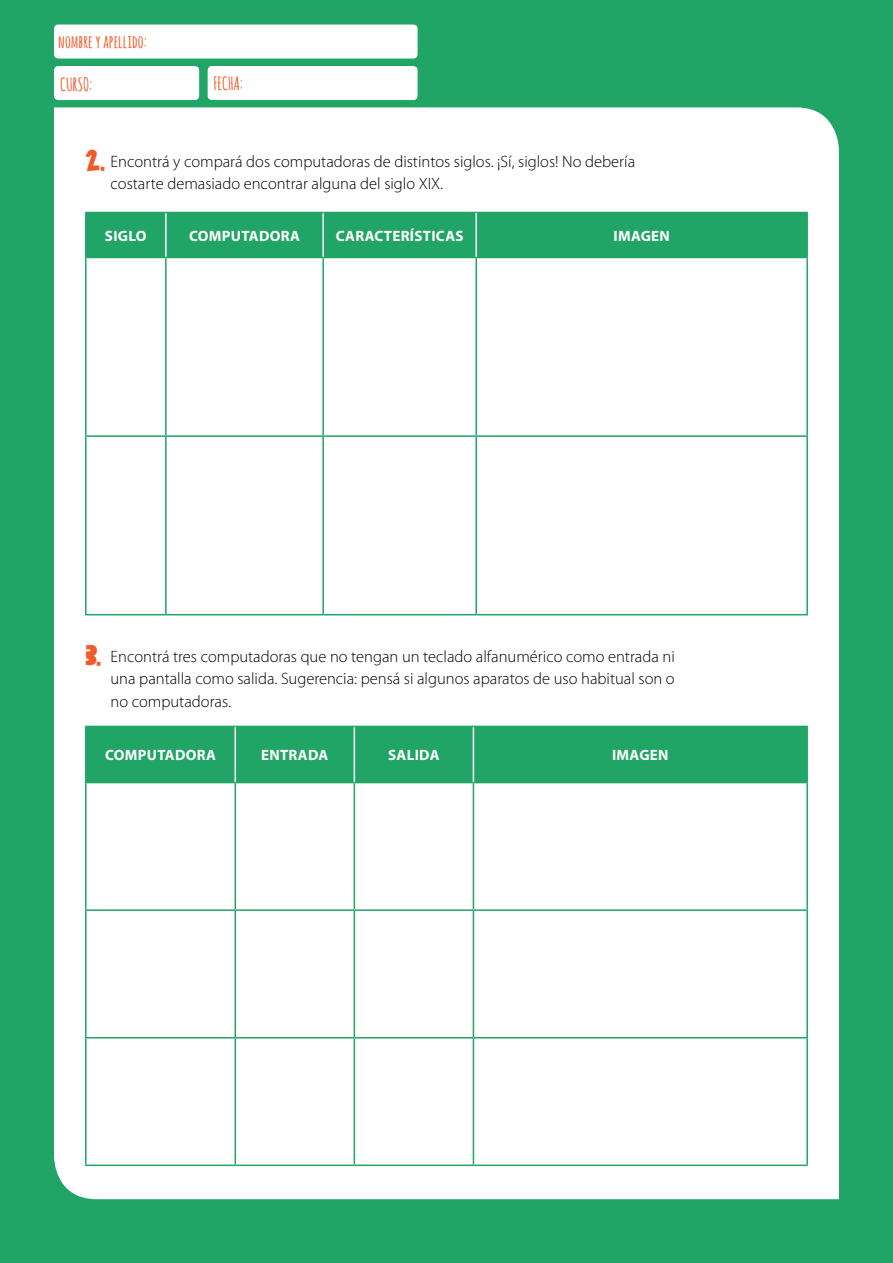
<style>
.page{position:relative;width:893px;height:1263px;background:#21a567}
.page>*{position:absolute;margin:0;border:0;box-sizing:border-box;transform-origin:0 0}
.t1{font:700 18px "Amatic SC";color:#f15a29}
.t2{font:300 16.5px/22.5px "Myriad Pro";color:#000}
.t3{font:700 15px "Myriad Pro";letter-spacing:.02em;color:#fff}
.s1{font-family:"DK Cut Along";font-weight:400;font-size:30px;color:#f15a29}
</style>
<div class="page">
<div style="left:54px;top:107px;width:785px;height:1092px;background:#fff"></div>
<div style="left:54px;top:25px;width:364px;height:34px;background:#fff;border-radius:4px"></div>
<div style="left:54px;top:66px;width:145px;height:34px;background:#fff;border-radius:4px"></div>
<div style="left:208px;top:66px;width:210px;height:34px;background:#fff;border-radius:4px"></div>
<svg style="left:87px;top:213px;width:719px;height:44px"></svg>
<hr style="left:165px;top:258px;width:2px;height:177px;background:#21a567">
<hr style="left:165px;top:437px;width:2px;height:177px;background:#21a567">
<hr style="left:85px;top:258px;width:2px;height:177px;background:#21a567">
<hr style="left:806px;top:258px;width:2px;height:177px;background:#21a567">
<hr style="left:85px;top:437px;width:2px;height:177px;background:#21a567">
<hr style="left:85px;top:212px;width:81px;height:1px;background:#21a567">
<hr style="left:85px;top:213px;width:2px;height:44px;background:#21a567">
<hr style="left:166px;top:212px;width:157px;height:1px;background:#21a567">
<hr style="left:323px;top:212px;width:153px;height:1px;background:#21a567">
<hr style="left:476px;top:212px;width:332px;height:1px;background:#21a567">
<hr style="left:806px;top:213px;width:2px;height:44px;background:#21a567">
<hr style="left:85px;top:257px;width:81px;height:1px;background:#21a567">
<hr style="left:166px;top:257px;width:157px;height:1px;background:#21a567">
<hr style="left:323px;top:257px;width:153px;height:1px;background:#21a567">
<hr style="left:476px;top:257px;width:332px;height:1px;background:#21a567">
<hr style="left:165px;top:213px;width:2px;height:44px;background:#fff">
<hr style="left:322px;top:213px;width:2px;height:44px;background:#fff">
<hr style="left:475px;top:213px;width:2px;height:44px;background:#fff">
<hr style="left:475px;top:258px;width:2px;height:177px;background:#21a567">
<hr style="left:323px;top:435px;width:153px;height:2px;background:#21a567">
<hr style="left:322px;top:437px;width:2px;height:177px;background:#21a567">
<hr style="left:476px;top:435px;width:332px;height:2px;background:#21a567">
<hr style="left:475px;top:437px;width:2px;height:177px;background:#21a567">
<hr style="left:85px;top:614px;width:81px;height:1px;background:#21a567">
<hr style="left:166px;top:614px;width:157px;height:1px;background:#21a567">
<hr style="left:323px;top:614px;width:153px;height:1px;background:#21a567">
<hr style="left:476px;top:614px;width:332px;height:1px;background:#21a567">
<hr style="left:322px;top:258px;width:2px;height:177px;background:#21a567">
<hr style="left:166px;top:435px;width:157px;height:2px;background:#21a567">
<hr style="left:85px;top:435px;width:81px;height:2px;background:#21a567">
<hr style="left:806px;top:437px;width:2px;height:177px;background:#21a567">
<svg style="left:87px;top:727px;width:719px;height:55px"></svg>
<hr style="left:235px;top:783px;width:1px;height:126px;background:#21a567">
<hr style="left:235px;top:911px;width:1px;height:126px;background:#21a567">
<hr style="left:235px;top:1038px;width:1px;height:126px;background:#21a567">
<hr style="left:85px;top:782px;width:150px;height:1px;background:#21a567">
<hr style="left:85px;top:783px;width:2px;height:126px;background:#21a567">
<hr style="left:235px;top:782px;width:119px;height:1px;background:#21a567">
<hr style="left:354px;top:782px;width:119px;height:1px;background:#21a567">
<hr style="left:473px;top:782px;width:335px;height:1px;background:#21a567">
<hr style="left:806px;top:783px;width:2px;height:126px;background:#21a567">
<hr style="left:85px;top:911px;width:2px;height:126px;background:#21a567">
<hr style="left:85px;top:1038px;width:2px;height:126px;background:#21a567">
<hr style="left:85px;top:1164px;width:150px;height:2px;background:#21a567">
<hr style="left:235px;top:1164px;width:119px;height:2px;background:#21a567">
<hr style="left:354px;top:1164px;width:119px;height:2px;background:#21a567">
<hr style="left:473px;top:1164px;width:335px;height:2px;background:#21a567">
<hr style="left:235px;top:727px;width:1px;height:55px;background:#fff">
<hr style="left:354px;top:727px;width:1px;height:55px;background:#fff">
<hr style="left:473px;top:727px;width:1px;height:55px;background:#fff">
<hr style="left:85px;top:726px;width:150px;height:1px;background:#21a567">
<hr style="left:85px;top:727px;width:2px;height:55px;background:#21a567">
<hr style="left:235px;top:726px;width:119px;height:1px;background:#21a567">
<hr style="left:354px;top:726px;width:119px;height:1px;background:#21a567">
<hr style="left:473px;top:726px;width:335px;height:1px;background:#21a567">
<hr style="left:806px;top:727px;width:2px;height:55px;background:#21a567">
<hr style="left:473px;top:783px;width:1px;height:126px;background:#21a567">
<hr style="left:354px;top:909px;width:119px;height:2px;background:#21a567">
<hr style="left:354px;top:911px;width:1px;height:126px;background:#21a567">
<hr style="left:473px;top:909px;width:335px;height:2px;background:#21a567">
<hr style="left:473px;top:911px;width:1px;height:126px;background:#21a567">
<hr style="left:85px;top:1037px;width:150px;height:1px;background:#21a567">
<hr style="left:235px;top:1037px;width:119px;height:1px;background:#21a567">
<hr style="left:354px;top:1037px;width:119px;height:1px;background:#21a567">
<hr style="left:354px;top:1038px;width:1px;height:126px;background:#21a567">
<hr style="left:473px;top:1037px;width:335px;height:1px;background:#21a567">
<hr style="left:473px;top:1038px;width:1px;height:126px;background:#21a567">
<hr style="left:354px;top:783px;width:1px;height:126px;background:#21a567">
<hr style="left:235px;top:909px;width:119px;height:2px;background:#21a567">
<hr style="left:85px;top:909px;width:150px;height:2px;background:#21a567">
<hr style="left:806px;top:911px;width:2px;height:126px;background:#21a567">
<hr style="left:806px;top:1038px;width:2px;height:126px;background:#21a567">
<p class="t1" style="left:58px;top:29px;width:90px">nombre y apellido:</p>
<p class="t1" style="left:60px;top:72px;width:34px">CURSO:</p>
<p class="t1" style="left:214px;top:71px;width:31px">FECHA:</p>
<p class="t2" style="left:111px;top:150px;width:526px;text-indent:-26px"><span class="s1">2.</span> Encontrá y compará dos computadoras de distintos siglos. ¡Sí, siglos! No debería costarte demasiado encontrar alguna del siglo XIX.</p>
<p class="t3" style="left:105px;top:226px;width:43px">SIGLO</p>
<p class="t3" style="left:189px;top:226px;width:112px">COMPUTADORA</p>
<p class="t3" style="left:336px;top:226px;width:129px">CARACTERÍSTICAS</p>
<p class="t3" style="left:613px;top:226px;width:58px">IMAGEN</p>
<p class="t2" style="left:111px;top:645px;width:566px;text-align:justify;text-indent:-26px"><span class="s1">3.</span> Encontrá tres computadoras que no tengan un teclado alfanumérico como entrada ni una pantalla como salida. Sugerencia: pensá si algunos aparatos de uso habitual son o no computadoras.</p>
<p class="t3" style="left:105px;top:745px;width:112px">COMPUTADORA</p>
<p class="t3" style="left:261px;top:745px;width:69px">ENTRADA</p>
<p class="t3" style="left:388px;top:745px;width:53px">SALIDA</p>
<p class="t3" style="left:612px;top:745px;width:58px">IMAGEN</p>
</div>
